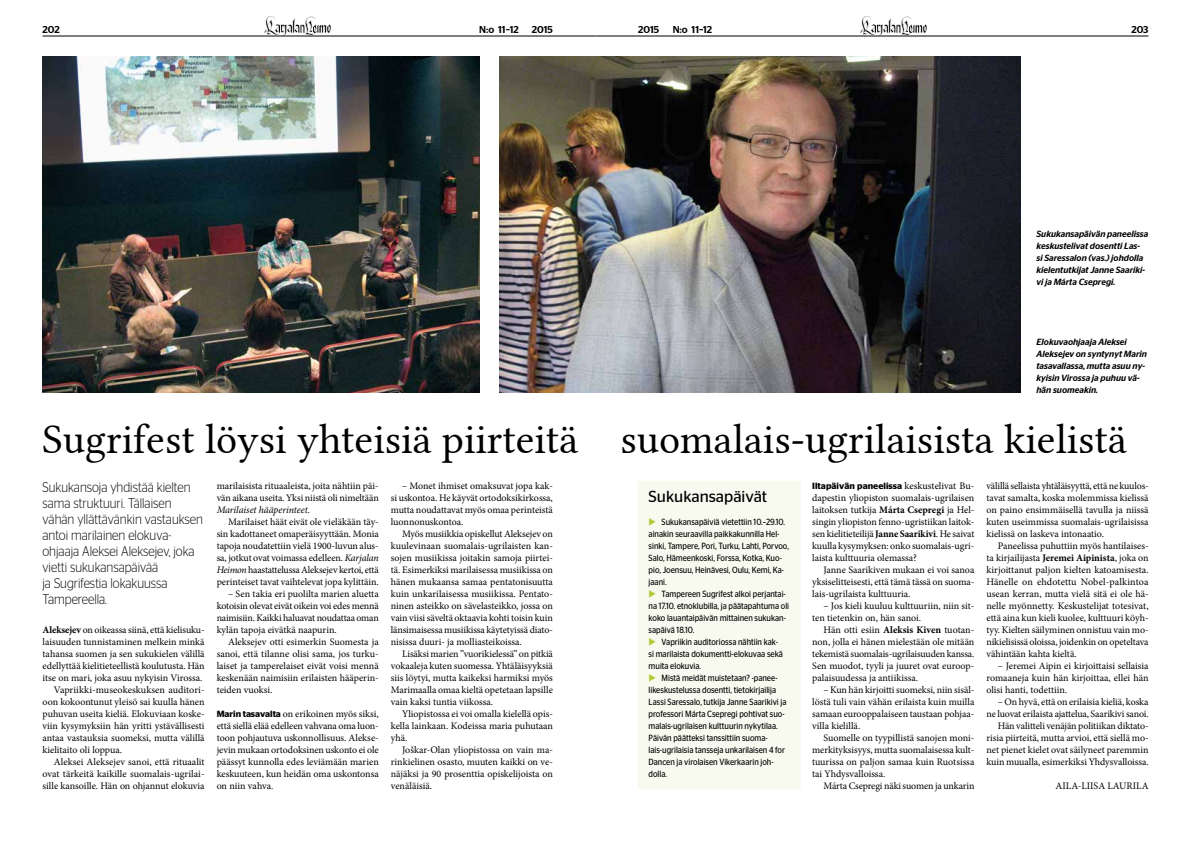
<style>
.page{position:relative;width:1191px;height:842px;background:#fff}
.page>*{position:absolute;margin:0;border:0;box-sizing:border-box;transform-origin:0 0}
.t1{font:42px "Linux Libertine G";color:#000}
.t2{font:16px "Stag Sans";color:#000}
.t3{font:300 14px/16px "Stag Sans";color:#000;scale:.88 1}
.t4{font:10px/12px "Minion Pro";letter-spacing:-.005em;color:#000;text-align:justify}
.t5{font:500 10px "Stag Sans";color:#000}
.t6{font:italic 10px "Minion Pro";letter-spacing:-.005em;color:#000}
.t7{font:9px/12px "Stag Sans";color:#000;scale:.88 1}
.t8{font:italic 500 9px/12px "Stag Sans";color:#000}
.t9{font:600 9px "Stag Sans";letter-spacing:.005em;color:#000}
.s1{font-weight:700}
.s2{font-style:italic}
.s3{font-family:"Stag Sans";font-weight:600;font-size:9px}
.s4{font-family:"Minion Pro";font-weight:400;font-size:10px}
.s5{color:#afcb37}
</style>
<div class="page">
<img style="left:264px;top:16px;width:68px;height:20px">
<img style="left:859px;top:16px;width:68px;height:20px">
<div style="left:638px;top:481px;width:162px;height:308px;background:#f8faef"></div>
<hr style="left:43px;top:36px;width:552px;height:1px;background:#000">
<hr style="left:595px;top:36px;width:553px;height:1px;background:#000">
<img style="left:499px;top:57px;width:521px;height:336px">
<img style="left:43px;top:57px;width:436px;height:336px">
<p class="t5" style="left:43px;top:23px;width:19px">202</p>
<p class="t5" style="left:479px;top:23px;width:41px">N:o 11–12</p>
<p class="t5" style="left:532px;top:23px;width:23px">2015</p>
<p class="t5" style="left:638px;top:23px;width:23px">2015</p>
<p class="t5" style="left:672px;top:23px;width:41px">N:o 11–12</p>
<p class="t5" style="left:1131px;top:23px;width:19px">203</p>
<p class="t8" style="left:1036px;top:228px;width:113px">Sukukansapäivän paneelissa keskustelivat dosentti Las&shy;si Saressalon (vas.) johdolla kielentutkijat Janne Saariki&shy;vi ja Márta Csepregi.</p>
<p class="t8" style="left:1036px;top:336px;width:112px">Elokuvaohjaaja Aleksei<br>Aleksejev on syntynyt Marin tasavallassa, mutta asuu ny&shy;kyisin Virossa ja puhuu vä&shy;hän suomeakin.</p>
<h1 class="t1" style="left:43px;top:415px;width:1086px">Sugrifest löysi yhteisiä piirteitä suomalais-ugrilaisista kielistä</h1>
<h3 class="t3" style="left:43px;top:479px;width:184px">Sukukansoja yhdistää kielten sama struktuuri. Tällaisen vähän yllättävänkin vastauksen antoi marilainen elokuva&shy;ohjaaja Aleksei Aleksejev, joka vietti sukukansapäivää<br>ja Sugrifestia lokakuussa<br>Tampereella.</h3>
<p class="t4" style="left:43px;top:624px;width:164px"><span class="s1">Aleksejev</span> on oikeassa siinä, että kielisuku-</p>
<p class="t4" style="left:43px;top:636px;width:164px">laisuuden tunnistaminen melkein minkä</p>
<p class="t4" style="left:43px;top:648px;width:164px">tahansa suomen ja sen sukukielen välillä</p>
<p class="t4" style="left:43px;top:660px;width:164px">edellyttää kielitieteellistä koulutusta. Hän</p>
<p class="t4" style="left:43px;top:672px;width:161px">itse on mari, joka asuu nykyisin Virossa.</p>
<p class="t4" style="left:54px;top:684px;width:152px">Vapriikki-museokeskuksen auditori-</p>
<p class="t4" style="left:43px;top:696px;width:164px">oon kokoontunut yleisö sai kuulla hänen</p>
<p class="t4" style="left:43px;top:708px;width:164px">puhuvan useita kieliä. Elokuviaan koske-</p>
<p class="t4" style="left:43px;top:720px;width:164px">viin kysymyksiin hän yritti ystävällisesti</p>
<p class="t4" style="left:43px;top:732px;width:164px">antaa vastauksia suomeksi, mutta välillä</p>
<p class="t4" style="left:43px;top:744px;width:81px">kielitaito oli loppua.</p>
<p class="t4" style="left:54px;top:756px;width:152px">Aleksei Aleksejev sanoi, että rituaalit</p>
<p class="t4" style="left:43px;top:768px;width:164px">ovat tärkeitä kaikille suomalais-ugrilai-</p>
<p class="t4" style="left:43px;top:780px;width:164px">sille kansoille. Hän on ohjannut elokuvia</p>
<p class="t4" style="left:217px;top:480px;width:164px">marilaisista rituaaleista, joita nähtiin päi&shy;vän aikana useita. Yksi niistä oli nimeltään</p>
<p class="t6" style="left:217px;top:503px;width:95px">Marilaiset hääperinteet.</p>
<p class="t4" style="left:217px;top:516px;width:164px;text-indent:11px">Marilaiset häät eivät ole vieläkään täy&shy;sin kadottaneet omaperäisyyttään. Monia tapoja noudatettiin vielä 1900-luvun alus&shy;sa, jotkut ovat voimassa edelleen. <span class="s2">Karjalan Heimon</span> haastattelussa Aleksejev kertoi, että perinteiset tavat vaihtelevat jopa kylittäin.</p>
<p class="t4" style="left:217px;top:588px;width:164px;text-indent:11px">– Sen takia eri puolilta marien aluetta kotoisin olevat eivät oikein voi edes mennä naimisiin. Kaikki haluavat noudattaa oman kylän tapoja eivätkä naapurin.</p>
<p class="t4" style="left:217px;top:636px;width:164px;text-indent:11px">Aleksejev otti esimerkin Suomesta ja sanoi, että tilanne olisi sama, jos turku&shy;laiset ja tamperelaiset eivät voisi mennä keskenään naimisiin erilaisten hääperin&shy;teiden vuoksi.</p>
<p class="t4" style="left:217px;top:708px;width:164px"><span class="s3">Marin tasavalta</span> on erikoinen myös siksi, että siellä elää edelleen vahvana oma luon&shy;toon pohjautuva uskonnollisuus. Alekse&shy;jevin mukaan ortodoksinen uskonto ei ole päässyt kunnolla edes leviämään marien keskuuteen, kun heidän oma uskontonsa on niin vahva.</p>
<p class="t4" style="left:391px;top:480px;width:164px;text-indent:11px">– Monet ihmiset omaksuvat jopa kak&shy;si uskontoa. He käyvät ortodoksikirkossa, mutta noudattavat myös omaa perinteistä luonnonuskontoa.</p>
<p class="t4" style="left:391px;top:528px;width:164px;text-indent:11px">Myös musiikkia opiskellut Aleksejev on kuulevinaan suomalais-ugrilaisten kan&shy;sojen musiikissa joitakin samoja piirtei&shy;tä. Esimerkiksi marilaisessa musiikissa on hänen mukaansa samaa pentatonisuutta kuin unkarilaisessa musiikissa. Pentato&shy;ninen asteikko on sävelasteikko, jossa on vain viisi säveltä oktaavia kohti toisin kuin länsimaisessa musiikissa käytetyissä diato&shy;nisissa duuri- ja molliasteikoissa.</p>
<p class="t4" style="left:391px;top:648px;width:164px;text-indent:11px">Lisäksi marien ”vuorikielessä” on pitkiä vokaaleja kuten suomessa. Yhtäläisyyksiä siis löytyi, mutta kaikeksi harmiksi myös Marimaalla omaa kieltä opetetaan lapsille vain kaksi tuntia viikossa.</p>
<p class="t4" style="left:391px;top:708px;width:164px;text-indent:11px">Yliopistossa ei voi omalla kielellä opis&shy;kella lainkaan. Kodeissa maria puhutaan yhä.</p>
<p class="t4" style="left:391px;top:744px;width:164px;text-indent:11px">Joškar-Olan yliopistossa on vain ma&shy;rinkielinen osasto, muuten kaikki on ve&shy;näjäksi ja 90 prosenttia opiskelijoista on venäläisiä.</p>
<p class="t9" style="left:812px;top:480px;width:164px">Iltapäivän paneelissa <span class="s4">keskustelivat Bu-</span></p>
<p class="t4" style="left:812px;top:492px;width:164px">dapestin yliopiston suomalais-ugrilaisen laitoksen tutkija <span class="s1">Márta Csepregi</span> ja Hel&shy;singin yliopiston fenno-ugristiikan laitok&shy;sen kielitieteilijä <span class="s1">Janne Saarikivi</span>. He saivat kuulla kysymyksen: onko suomalais-ugri&shy;laista kulttuuria olemassa?</p>
<p class="t4" style="left:812px;top:564px;width:164px;text-indent:11px">Janne Saarikiven mukaan ei voi sanoa yksiselitteisesti, että tämä tässä on suoma&shy;lais-ugrilaista kulttuuria.</p>
<p class="t4" style="left:812px;top:600px;width:164px;text-indent:11px">– Jos kieli kuuluu kulttuuriin, niin sit&shy;ten tietenkin on, hän sanoi.</p>
<p class="t4" style="left:812px;top:624px;width:164px;text-indent:11px">Hän otti esiin <span class="s1">Aleksis Kiven</span> tuotan&shy;non, jolla ei hänen mielestään ole mitään tekemistä suomalais-ugrilaisuuden kanssa.<br>Sen muodot, tyyli ja juuret ovat euroop&shy;palaisuudessa ja antiikissa.</p>
<p class="t4" style="left:812px;top:684px;width:164px;text-indent:11px">– Kun hän kirjoitti suomeksi, niin sisäl&shy;löstä tuli vain vähän erilaista kuin muilla samaan eurooppalaiseen taustaan pohjaa&shy;villa kielillä.</p>
<p class="t4" style="left:812px;top:732px;width:164px;text-indent:11px">Suomelle on tyypillistä sanojen moni&shy;merkityksisyys, mutta suomalaisessa kult&shy;tuurissa on paljon samaa kuin Ruotsissa tai Yhdysvalloissa.</p>
<p class="t4" style="left:823px;top:780px;width:152px">Márta Csepregi näki suomen ja unkarin</p>
<p class="t4" style="left:986px;top:480px;width:164px">välillä sellaista yhtäläisyyttä, että ne kuulos&shy;tavat samalta, koska molemmissa kielissä on paino ensimmäisellä tavulla ja niissä kuten useimmissa suomalais-ugrilaisissa kielissä on laskeva intonaatio.</p>
<p class="t4" style="left:986px;top:540px;width:164px;text-indent:11px">Paneelissa puhuttiin myös hantilaises&shy;ta kirjailijasta <span class="s1">Jeremei Aipinista</span>, joka on kirjoittanut paljon kielten katoamisesta.<br>Hänelle on ehdotettu Nobel-palkintoa usean kerran, mutta vielä sitä ei ole hä&shy;nelle myönnetty. Keskustelijat totesivat, että aina kun kieli kuolee, kulttuuri köyh&shy;tyy. Kielten säilyminen onnistuu vain mo&shy;nikielisissä oloissa, joidenkin on opeteltava vähintään kahta kieltä.</p>
<p class="t4" style="left:986px;top:660px;width:164px;text-indent:11px">– Jeremei Aipin ei kirjoittaisi sellaisia romaaneja kuin hän kirjoittaa, ellei hän olisi hanti, todettiin.</p>
<p class="t4" style="left:986px;top:696px;width:164px;text-align:right">– On hyvä, että on erilaisia kieliä, koska ne luovat erilaista ajattelua, Saarikivi sanoi.<br>Hän valitteli venäjän politiikan diktato&shy;risia piirteitä, mutta arvioi, että siellä mo&shy;net pienet kielet ovat säilyneet paremmin kuin muualla, esimerkiksi Yhdysvalloissa.</p>
<p class="t4" style="left:1055px;top:780px;width:95px">AILA-LIISA LAURILA</p>
<h2 class="t2" style="left:648px;top:487px;width:120px">Sukukansapäivät</h2>
<p class="t7" style="left:648px;top:515px;width:161px"><span class="s5">◆</span> Sukukansapäiviä vietettiin 10.–29.10. ainakin seuraavilla paikkakunnilla Hel&shy;sinki, Tampere, Pori, Turku, Lahti, Porvoo, Salo, Hämeenkoski, Forssa, Kotka, Kuo&shy;pio, Joensuu, Heinävesi, Oulu, Kemi, Ka&shy;jaani.</p>
<p class="t7" style="left:648px;top:587px;width:161px"><span class="s5">◆</span> Tampereen Sugrifest alkoi perjantai&shy;na 17.10. etnoklubilla, ja päätapahtuma oli koko lauantaipäivän mittainen sukukan&shy;sapäivä 18.10.</p>
<p class="t7" style="left:648px;top:635px;width:154px"><span class="s5">◆</span> Vapriikin auditoriossa nähtiin kak&shy;si marilaista dokumentti-elokuvaa sekä muita elokuvia.</p>
<p class="t7" style="left:648px;top:671px;width:158px"><span class="s5">◆</span> Mistä meidät muistetaan? -panee&shy;likeskustelussa dosentti, tietokirjailija Lassi Saressalo, tutkija Janne Saarikivi ja professori Márta Csepregi pohtivat suo&shy;malais-ugrilaisen kulttuurin nykytilaa.<br>Päivän päätteksi tanssittiin suoma&shy;lais-ugrilaisia tansseja unkarilaisen 4 for Dancen ja virolaisen Vikerkaarin joh&shy;dolla.</p>
</div>
